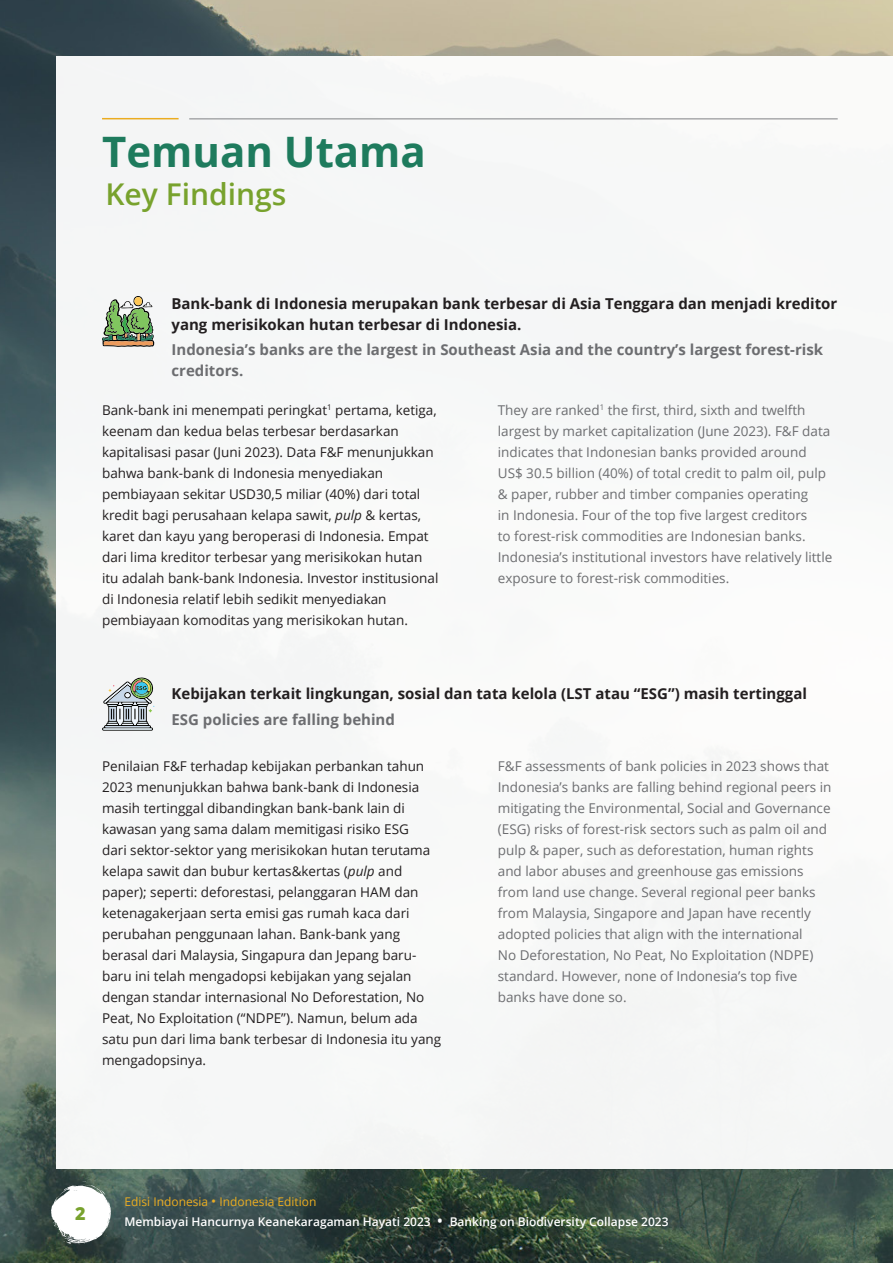
<style>
.page{position:relative;width:893px;height:1263px;background:#fff}
.page>*{position:absolute;margin:0;border:0;box-sizing:border-box;transform-origin:0 0}
.t1{font:700 42px "Open Sans";color:#1e7b5d}
.t2{font:600 30px "Open Sans";color:#78a22d}
.t3{font:800 18px "Open Sans";color:#78a22d}
.t4{font:700 15px/21px "Open Sans";color:#231f20}
.t5{font:700 15px/21px "Open Sans";color:#6c6d70}
.t6{font:13.5px/21px "Open Sans";color:#231f20}
.t7{font:13.5px/21px "Open Sans";color:#6c6d70}
.t8{font:600 12px "Open Sans";color:#fff}
.t9{font:12px "Open Sans";color:#ebac20}
.s1{font-style:italic}
.s2{font-size:13.5px}
.s3{font-size:15px}
</style>
<div class="page">
<img style="left:0;top:0;width:893px;height:1263px">
<svg style="left:51px;top:1181px;width:60px;height:64px"></svg>
<div style="left:56px;top:56px;width:837px;height:1113px;background:#f6f8f7"></div>
<hr style="left:189px;top:119px;width:649px;height:1px;background:#808285">
<hr style="left:102px;top:118px;width:77px;height:1px;background:#ebac20">
<svg style="left:102px;top:296px;width:52px;height:51px"></svg>
<svg style="left:102px;top:677px;width:52px;height:54px"></svg>
<h1 class="t1" style="left:102px;top:122px;width:325px">Temuan Utama</h1>
<h2 class="t2" style="left:105px;top:174px;width:183px">Key Findings</h2>
<p class="t4" style="left:171px;top:293px;width:667px">Bank-bank di Indonesia merupakan bank terbesar di Asia Tenggara dan menjadi kreditor yang merisikokan hutan terbesar di Indonesia.</p>
<p class="t5" style="left:171px;top:339px;width:653px">Indonesia’s banks are the largest in Southeast Asia and the country’s largest forest-risk creditors.</p>
<p class="t6" style="left:102px;top:399px;width:338px">Bank-bank ini menempati peringkat<sup>1</sup> pertama, ketiga, keenam dan kedua belas terbesar berdasarkan kapitalisasi pasar (Juni 2023). Data F&amp;F menunjukkan bahwa bank-bank di Indonesia menyediakan pembiayaan sekitar USD30,5 miliar (40%) dari total kredit bagi perusahaan kelapa sawit, <span class="s1">pulp</span> &amp; kertas, karet dan kayu yang beroperasi di Indonesia. Empat dari lima kreditor terbesar yang merisikokan hutan itu adalah bank-bank Indonesia. Investor institusional di Indonesia relatif lebih sedikit menyediakan pembiayaan komoditas yang merisikokan hutan.</p>
<p class="t7" style="left:498px;top:399px;width:336px">They are ranked<sup>1</sup> the first, third, sixth and twelfth largest by market capitalization (June 2023). F&amp;F data indicates that Indonesian banks provided around US$ 30.5 billion (40%) of total credit to palm oil, pulp &amp; paper, rubber and timber companies operating<br>in Indonesia. Four of the top five largest creditors<br>to forest-risk commodities are Indonesian banks.<br>Indonesia’s institutional investors have relatively little exposure to forest-risk commodities.</p>
<p class="t4" style="left:171px;top:683px;width:637px">Kebijakan terkait lingkungan, sosial dan tata kelola (LST atau “ESG”) masih tertinggal</p>
<p class="t5" style="left:171px;top:708px;width:225px">ESG policies are falling behind</p>
<p class="t6" style="left:102px;top:755px;width:341px">Penilaian F&amp;F terhadap kebijakan perbankan tahun 2023 menunjukkan bahwa bank-bank di Indonesia masih tertinggal dibandingkan bank-bank lain di kawasan yang sama dalam memitigasi risiko ESG<br>dari sektor-sektor yang merisikokan hutan terutama kelapa sawit dan bubur kertas&amp;kertas (<span class="s1">pulp</span> and paper); seperti: deforestasi, pelanggaran HAM dan ketenagakerjaan serta emisi gas rumah kaca dari perubahan penggunaan lahan. Bank-bank yang berasal dari Malaysia, Singapura dan Jepang baru&shy;baru ini telah mengadopsi kebijakan yang sejalan dengan standar internasional No Deforestation, No Peat, No Exploitation (“NDPE”). Namun, belum ada satu pun dari lima bank terbesar di Indonesia itu yang mengadopsinya.</p>
<p class="t7" style="left:498px;top:755px;width:335px">F&amp;F assessments of bank policies in 2023 shows that Indonesia’s banks are falling behind regional peers in mitigating the Environmental, Social and Governance (ESG) risks of forest-risk sectors such as palm oil and pulp &amp; paper, such as deforestation, human rights and labor abuses and greenhouse gas emissions from land use change. Several regional peer banks from Malaysia, Singapore and Japan have recently adopted policies that align with the international<br>No Deforestation, No Peat, No Exploitation (NDPE) standard. However, none of Indonesia’s top five banks have done so.</p>
<h3 class="t3" style="left:75px;top:1199px;width:12px">2</h3>
<p class="t9" style="left:124px;top:1193px;width:194px">Edisi Indonesia <span class="s2">•</span> Indonesia Edition</p>
<p class="t8" style="left:124px;top:1213px;width:546px">Membiayai Hancurnya Keanekaragaman Hayati 2023 <span class="s3">•</span> Banking on Biodiversity Collapse 2023</p>
</div>
